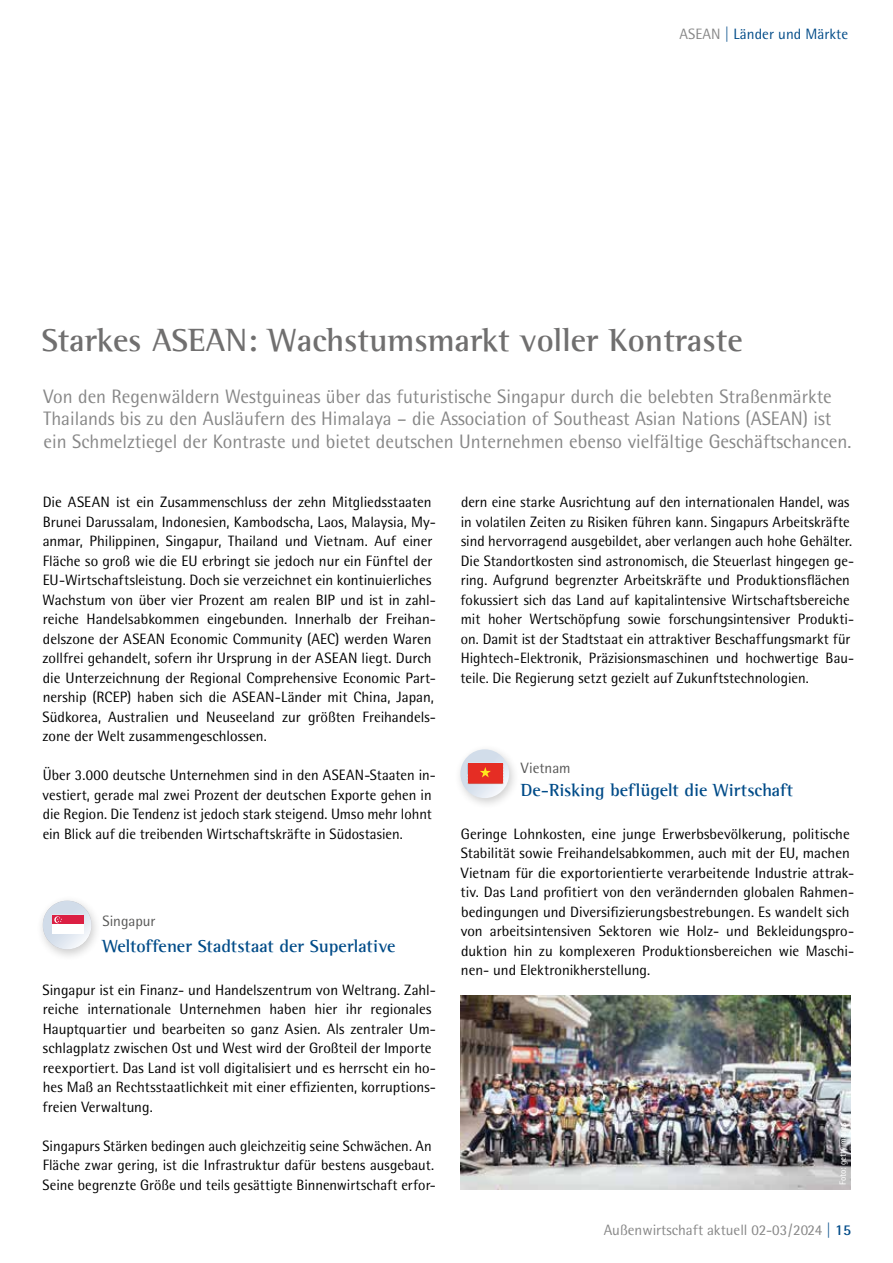
<style>
.page{position:relative;width:893px;height:1263px;background:#fff}
.page>*{position:absolute;margin:0;border:0;box-sizing:border-box;transform-origin:0 0}
.Überschrift{font:700 33px "Agfa Rotis Semi Serif";color:#706f6f}
.Vorspann{font:19.5px/22.5px "Rotis Semi Sans Std";color:#878787}
.Unterüberschrift{font:700 18px "Agfa Rotis Semi Serif";letter-spacing:-.005em;color:#004b88}
.Fliesstext{font:15px/19.5px "Rotis Semi Sans Std";color:#000}
.t1{font:15px "Rotis Semi Sans Std";color:#878787}
.Rubrik_rechts{font:15px "Rotis Semi Sans Std";letter-spacing:.005em;color:#004b88}
.Fliesstext-2{font:15px "Rotis Semi Sans Std";color:#575756}
.Land{font:15px "Rotis Semi Sans Std";color:#575756}
.Bildunterschrift_lin{font:9px "Agfa Rotis Sans Serif";color:#fff}
.s1{color:#878787}
.s2{color:#004b88}
.s3{font-weight:700;color:#004b88}
</style>
<div class="page">
<img style="left:460px;top:996px;width:390px;height:193px">
<div style="left:453px;top:743px;width:67px;height:67px;background:#000;opacity:.2"></div>
<img style="left:460px;top:749px;width:49px;height:49px;border-radius:24px">
<div style="left:468px;top:763px;width:34px;height:20px;background:#e52d24"></div>
<svg style="left:480px;top:767px;width:11px;height:10px"></svg>
<div style="left:36px;top:895px;width:67px;height:67px;background:#000;opacity:.2"></div>
<img style="left:47px;top:901px;width:35px;height:48px">
<img style="left:83px;top:906px;width:5px;height:38px">
<img style="left:43px;top:911px;width:4px;height:28px">
<img style="left:88px;top:912px;width:4px;height:26px">
<svg style="left:43px;top:901px;width:49px;height:48px"></svg>
<div style="left:52px;top:915px;width:31px;height:9px;background:#db1f43"></div>
<div style="left:52px;top:924px;width:31px;height:9px;background:#fff"></div>
<svg style="left:54px;top:916px;width:7px;height:7px"></svg>
<svg style="left:57px;top:917px;width:5px;height:5px"></svg>
<p class="Rubrik_rechts" style="left:679px;top:25px;width:170px"><span class="s1">ASEAN</span> | Länder und Märkte</p>
<p class="Überschrift" style="left:41px;top:320px;width:703px">Starkes ASEAN: Wachstumsmarkt voller Kontraste</p>
<p class="Vorspann" style="left:44px;top:385px;width:809px">Von den Regenwäldern Westguineas über das futuristische Singapur durch die belebten Straßenmärkte<br>Thailands bis zu den Ausläufern des Himalaya – die Association of Southeast Asian Nations (ASEAN) ist ein Schmelztiegel der Kontraste und bietet deutschen Unternehmen ebenso vielfältige Geschäftschancen.</p>
<p class="Fliesstext" style="left:42px;top:492px;width:395px">Die ASEAN ist ein Zusammenschluss der zehn Mitgliedsstaaten Brunei Darussalam, Indonesien, Kambodscha, Laos, Malaysia, My&shy;anmar, Philippinen, Singapur, Thailand und Vietnam. Auf einer Fläche so groß wie die EU erbringt sie jedoch nur ein Fünftel der EU-Wirtschaftsleistung. Doch sie verzeichnet ein kontinuierliches Wachstum von über vier Prozent am realen BIP und ist in zahl&shy;reiche Handelsabkommen eingebunden. Innerhalb der Freihan&shy;delszone der ASEAN Economic Community (AEC) werden Waren zollfrei gehandelt, sofern ihr Ursprung in der ASEAN liegt. Durch die Unterzeichnung der Regional Comprehensive Economic Part&shy;nership (RCEP) haben sich die ASEAN-Länder mit China, Japan, Südkorea, Australien und Neuseeland zur größten Freihandels&shy;zone der Welt zusammengeschlossen.</p>
<p class="Fliesstext" style="left:43px;top:765px;width:395px">Über 3.000 deutsche Unternehmen sind in den ASEAN-Staaten in&shy;vestiert, gerade mal zwei Prozent der deutschen Exporte gehen in die Region. Die Tendenz ist jedoch stark steigend. Umso mehr lohnt ein Blick auf die treibenden Wirtschaftskräfte in Südostasien.</p>
<p class="Fliesstext-2" style="left:103px;top:912px;width:55px">Singapur</p>
<p class="Unterüberschrift" style="left:102px;top:935px;width:295px">Weltoffener Stadtstaat der Superlative</p>
<p class="Fliesstext" style="left:42px;top:980px;width:395px">Singapur ist ein Finanz- und Handelszentrum von Weltrang. Zahl&shy;reiche internationale Unternehmen haben hier ihr regionales Hauptquartier und bearbeiten so ganz Asien. Als zentraler Um&shy;schlagplatz zwischen Ost und West wird der Großteil der Importe reexportiert. Das Land ist voll digitalisiert und es herrscht ein ho&shy;hes Maß an Rechtsstaatlichkeit mit einer effizienten, korruptions&shy;freien Verwaltung.</p>
<p class="Fliesstext" style="left:43px;top:1136px;width:395px">Singapurs Stärken bedingen auch gleichzeitig seine Schwächen. An<br>Fläche zwar gering, ist die Infrastruktur dafür bestens ausgebaut.<br>Seine begrenzte Größe und teils gesättigte Binnenwirtschaft erfor-</p>
<p class="Fliesstext" style="left:461px;top:492px;width:395px">dern eine starke Ausrichtung auf den internationalen Handel, was in volatilen Zeiten zu Risiken führen kann. Singapurs Arbeitskräfte sind hervorragend ausgebildet, aber verlangen auch hohe Gehälter.<br>Die Standortkosten sind astronomisch, die Steuerlast hingegen ge&shy;ring. Aufgrund begrenzter Arbeitskräfte und Produktionsflächen fokussiert sich das Land auf kapitalintensive Wirtschaftsbereiche mit hoher Wertschöpfung sowie forschungsintensiver Produkti&shy;on. Damit ist der Stadtstaat ein attraktiver Beschaffungsmarkt für Hightech-Elektronik, Präzisionsmaschinen und hochwertige Bau&shy;teile. Die Regierung setzt gezielt auf Zukunftstechnologien.</p>
<p class="Land" style="left:521px;top:759px;width:51px">Vietnam</p>
<p class="Unterüberschrift" style="left:521px;top:779px;width:274px">De-Risking beflügelt die Wirtschaft</p>
<p class="Fliesstext" style="left:461px;top:824px;width:395px">Geringe Lohnkosten, eine junge Erwerbsbevölkerung, politische Stabilität sowie Freihandelsabkommen, auch mit der EU, machen Vietnam für die exportorientierte verarbeitende Industrie attrak&shy;tiv. Das Land profitiert von den verändernden globalen Rahmen&shy;bedingungen und Diversifizierungsbestrebungen. Es wandelt sich von arbeitsintensiven Sektoren wie Holz- und Bekleidungspro&shy;duktion hin zu komplexeren Produktionsbereichen wie Maschi&shy;nen- und Elektronikherstellung.</p>
<p class="Bildunterschrift_lin" style="left:837px;top:1185px;width:64px;rotate:-90deg">Foto: gettyimages</p>
<p class="t1" style="left:604px;top:1221px;width:249px">Außenwirtschaft aktuell 02-03/2024 <span class="s2">|</span> <span class="s3">15</span></p>
</div>
